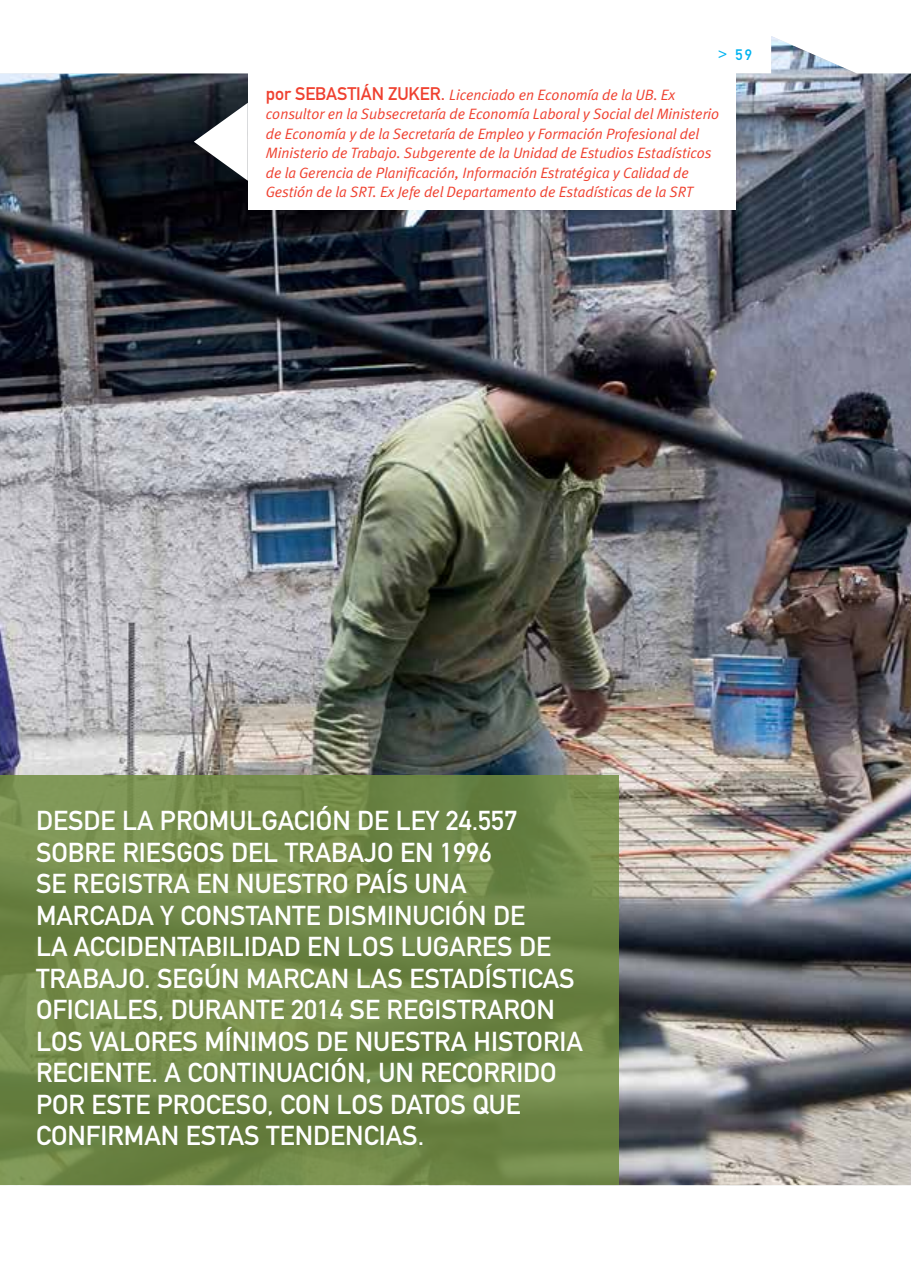
<style>
.page{position:relative;width:911px;height:1263px;background:#fff}
.page>*{position:absolute;margin:0;border:0;box-sizing:border-box;transform-origin:0 0}
.t1{font:27px/31.5px "DIN Mittelschrift";color:#fff}
.t2{font:italic 15px/19.5px "Meta Plus Normal";letter-spacing:-.005em;color:#ef4130}
.t3{font:15px "DIN Mittelschrift";color:#00b3f0}
.s1{font-family:"DIN Mittelschrift";font-style:normal;font-size:18px}
</style>
<div class="page">
<img style="left:0;top:36px;width:911px;height:1149px">
<div style="left:248px;top:74px;width:487px;height:136px;background:#fff"></div>
<svg style="left:194px;top:103px;width:54px;height:78px"></svg>
<svg style="left:0;top:776px;width:619px;height:409px;background:#718949"></svg>
<p class="t3" style="left:718px;top:46px;width:35px">&gt; 59</p>
<p class="t2" style="left:266px;top:85px;width:455px"><span class="s1">POR SE BASTIÁN ZUKER.</span> Licenciado en Economía de la UB. Ex consultor en la Subsecretaría de Economía Laboral y Social del Ministerio de Economía y de la Secretaría de Empleo y Formación Profesional del Ministerio de Trabajo. Subgerente de la Unidad de Estudios Estadísticos de la Gerencia de Planificación, Información Estratégica y Calidad de Gestión de la SRT. Ex Jefe del Departamento de Estadísticas de la SRT</p>
<p class="t1" style="left:36px;top:805px;width:548px">DESDE LA PROMULGACIÓN DE LEY 24.557<br>SOBRE RIESGOS DEL TRABAJO EN 1996<br>SE REGISTRA EN NUESTRO PAÍS UNA MARCADA Y CONSTANTE DISMINUCIÓN DE<br>LA ACCIDENTABILIDAD EN LOS LUGARES DE TRABAJO. SEGÚN MARCAN LAS ESTADÍSTICAS OFICIALES, DURANTE 2014 SE REGISTRARON LOS VALORES MÍNIMOS DE NUESTRA HISTORIA RECIENTE. A CONTINUACIÓN, UN RECORRIDO POR ESTE PROCESO, CON LOS DATOS QUE CONFIRMAN ESTAS TENDENCIAS.</p>
</div>
